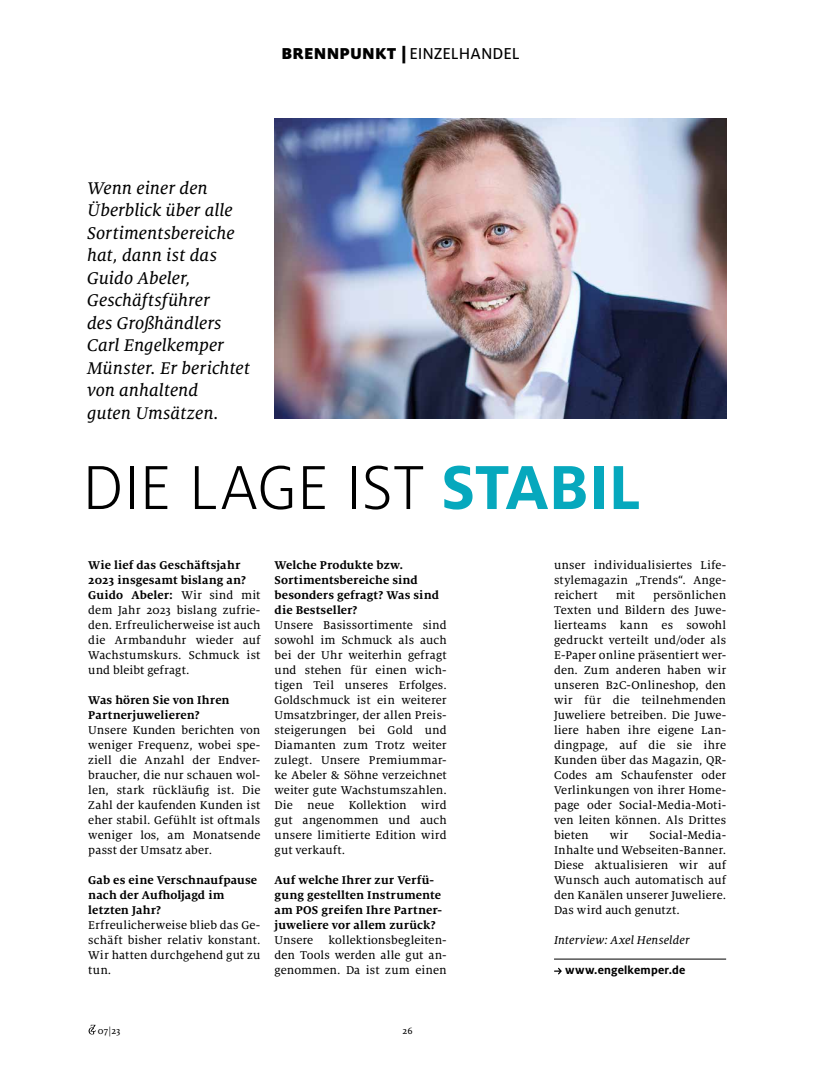
<style>
.page{position:relative;width:815px;height:1071px;background:#fff}
.page>*{position:absolute;margin:0;border:0;box-sizing:border-box;transform-origin:0 0}
.t1{font:300 68.75px "Milo OT";letter-spacing:-.015em;color:#000}
.t2{font:italic 18.75px/22.5px "Milo Serif OT Text";letter-spacing:.005em;color:#000}
.t3{font:17.5px "Milo OT Text";color:#000}
.t4{font:12.5px/15px "Milo Serif OT Text";letter-spacing:.01em;color:#000;text-align:justify}
.t5{font:700 12.5px/15px "Milo Serif OT";letter-spacing:.01em;color:#000}
.t6{font:italic 12.5px "Milo Serif OT Text";letter-spacing:.01em;color:#000}
.t7{font:700 12.5px "Milo OT";letter-spacing:.015em;color:#000}
.t8{font:10px "Milo Serif OT Text";color:#000}
.s1{font-family:"Milo OT";font-weight:900}
.s2{font-weight:700;color:#06a8bd}
.s3{font-family:"Milo Serif OT Text";font-weight:400}
.s4{font-family:"Milo OT Text"}
</style>
<div class="page">
<svg style="left:89px;top:1024px;width:7px;height:10px"></svg>
<hr style="left:554px;top:958px;width:172px;height:1px;background:#000">
<svg style="left:554px;top:967px;width:8px;height:7px"></svg>
<img style="left:275px;top:119px;width:451px;height:300px">
<h3 class="t3" style="left:281px;top:44px;width:240px"><span class="s1">BRENNPUNKT |</span> EINZELHANDEL</h3>
<h2 class="t2" style="left:87px;top:177px;width:164px">Wenn einer den<br>Überblick über alle<br>Sortimentsbereiche hat, dann ist das<br>Guido Abeler,<br>Geschäftsführer<br>des Großhändlers<br>Carl Engelkemper<br>Münster. Er berichtet von anhaltend<br>guten Umsätzen.</h2>
<h1 class="t1" style="left:82px;top:450px;width:561px">DIE LAGE IST <span class="s2">STABIL</span></h1>
<p class="t5" style="left:88px;top:557px;width:174px">Wie lief das Geschäftsjahr<br>2023 insgesamt bislang an?<br>Guido Abeler: <span class="s3">Wir sind mit</span></p>
<p class="t4" style="left:88px;top:602px;width:174px">dem Jahr 2023 bislang zufrie&shy;den. Erfreulicherweise ist auch die Armbanduhr wieder auf Wachstumskurs. Schmuck ist und bleibt gefragt.</p>
<p class="t5" style="left:88px;top:692px;width:143px">Was hören Sie von Ihren<br>Partnerjuwelieren?</p>
<p class="t4" style="left:88px;top:722px;width:174px">Unsere Kunden berichten von weniger Frequenz, wobei spe&shy;ziell die Anzahl der Endver&shy;braucher, die nur schauen wol&shy;len, stark rückläufig ist. Die Zahl der kaufenden Kunden ist eher stabil. Gefühlt ist oftmals weniger los, am Monatsende passt der Umsatz aber.</p>
<p class="t5" style="left:88px;top:872px;width:170px">Gab es eine Verschnaufpause nach der Aufholjagd im letzten Jahr?</p>
<p class="t4" style="left:88px;top:917px;width:174px">Erfreulicherweise blieb das Ge&shy;schäft bisher relativ konstant.<br>Wir hatten durchgehend gut zu tun.</p>
<p class="t5" style="left:275px;top:557px;width:166px">Welche Produkte bzw.<br>Sortimentsbereiche sind besonders gefragt? Was sind die Bestseller?</p>
<p class="t4" style="left:275px;top:617px;width:174px">Unsere Basissortimente sind sowohl im Schmuck als auch bei der Uhr weiterhin gefragt und stehen für einen wich&shy;tigen Teil unseres Erfolges.<br>Goldschmuck ist ein weiterer Umsatzbringer, der allen Preis&shy;steigerungen bei Gold und Diamanten zum Trotz weiter zulegt. Unsere Premiummar&shy;ke Abeler &amp; Söhne verzeichnet weiter gute Wachstumszahlen.<br>Die neue Kollektion wird gut angenommen und auch unsere limitierte Edition wird gut verkauft.</p>
<p class="t5" style="left:275px;top:872px;width:169px">Auf welche Ihrer zur Verfü&shy;gung gestellten Instrumente am POS greifen Ihre Partner&shy;juweliere vor allem zurück?</p>
<p class="t4" style="left:275px;top:932px;width:174px">Unsere kollektionsbegleiten&shy;den Tools werden alle gut an&shy;genommen. Da ist zum einen</p>
<p class="t8" style="left:98px;top:1025px;width:24px">07|23</p>
<p class="t8" style="left:402px;top:1025px;width:12px">26</p>
<p class="t4" style="left:554px;top:557px;width:174px">unser individualisiertes Life&shy;stylemagazin <span class="s4">„</span>Trends<span class="s4">“</span>. Ange&shy;reichert</p>
<p class="t4" style="left:554px;top:587px;width:174px;text-indent:99px">persönlichen Texten und Bildern des Juwe&shy;lierteams kann es sowohl gedruckt verteilt und/oder als E-Paper online präsentiert wer&shy;den. Zum anderen haben wir unseren B2C-Onlineshop, den wir für die teilnehmenden Juweliere betreiben. Die Juwe&shy;liere haben ihre eigene Lan&shy;dingpage, auf die sie ihre Kunden über das Magazin, QR-Codes am Schaufenster oder Verlinkungen von ihrer Home&shy;page oder Social-Media-Moti&shy;ven leiten können. Als Drittes bieten</p>
<p class="t4" style="left:616px;top:587px;width:21px">mit</p>
<p class="t4" style="left:554px;top:827px;width:174px;text-indent:96px">Social-Media-Inhalte und Webseiten-Banner.<br>Diese aktualisieren wir auf Wunsch auch automatisch auf den Kanälen unserer Juweliere.<br>Das wird auch genutzt.</p>
<p class="t6" style="left:554px;top:933px;width:137px">Interview: Axel Henselder</p>
<p class="t7" style="left:565px;top:963px;width:122px">www.engelkemper.de</p>
<p class="t4" style="left:610px;top:827px;width:20px">wir</p>
</div>
